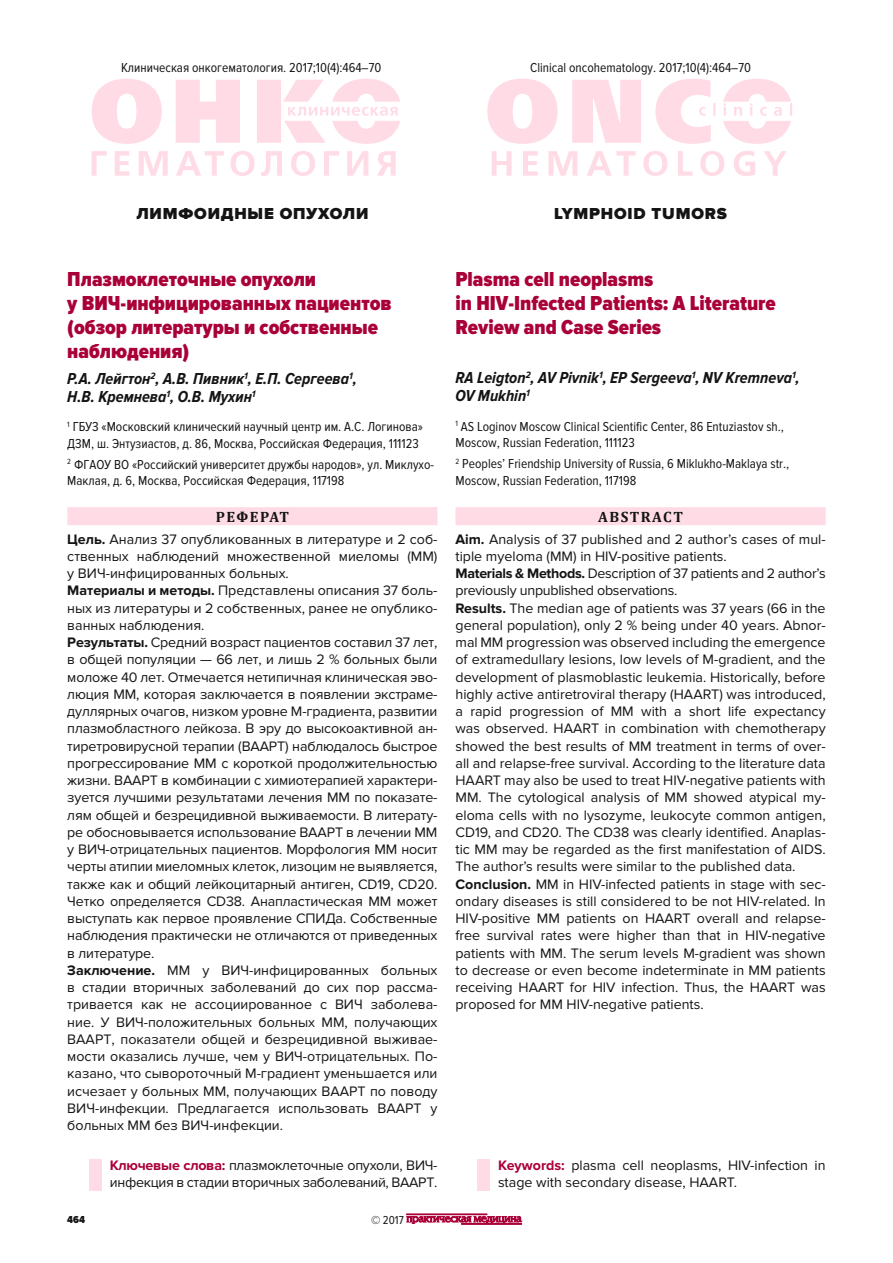
<style>
.page{position:relative;width:893px;height:1263px;background:#fff}
.page>*{position:absolute;margin:0;border:0;box-sizing:border-box;transform-origin:0 0}
.t1{font:900 21px/24px "Proxima Nova Cond";color:#aa0038}
.t2{font:italic 700 16.5px/18px "Proxima Nova Cond";color:#131413}
.t3{font:900 16.5px "Proxima Nova";letter-spacing:.05em;color:#131413}
.t4{font:700 15px "Cambria";letter-spacing:.1em;color:#131413}
.t5{font:14.25px/17.2px "Proxima Nova";color:#131413}
.t6{font:14.25px/17.2px "Proxima Nova";letter-spacing:-.02em;color:#131413}
.t7{font:13.5px/16.5px "Proxima Nova Cond";color:#131413}
.t8{font:12px "Proxima Nova Cond";color:#131413}
.t9{font:900 10.5px "Proxima Nova Cond";color:#131413}
.s1{font-weight:700}
.s2{font-weight:700;color:#aa0038}
</style>
<div class="page">
<svg style="left:406px;top:1213px;width:116px;height:12px"></svg>
<div style="left:406px;top:1214px;width:81px;height:1px;border:1px solid #aa0038"></div>
<div style="left:461px;top:1223px;width:61px;height:1px;border:1px solid #aa0038"></div>
<svg style="left:492px;top:151px;width:294px;height:25px"></svg>
<svg style="left:487px;top:79px;width:305px;height:65px"></svg>
<svg style="left:92px;top:79px;width:308px;height:65px"></svg>
<svg style="left:92px;top:151px;width:304px;height:25px"></svg>
<div style="left:67px;top:507px;width:370px;height:18px;background:#ffdbe6"></div>
<div style="left:89px;top:1159px;width:13px;height:31px;background:#ffdbe6"></div>
<div style="left:455px;top:507px;width:371px;height:18px;background:#ffdbe6"></div>
<div style="left:477px;top:1159px;width:13px;height:31px;background:#ffdbe6"></div>
<p class="t7" style="left:121px;top:60px;width:262px">Клиническая онкогематология. 2017;10(4):464–70</p>
<p class="t7" style="left:530px;top:60px;width:222px">Clinical oncohematology. 2017;10(4):464–70</p>
<p class="t3" style="left:136px;top:208px;width:233px">ЛИМФОИДНЫЕ ОПУХОЛИ</p>
<p class="t3" style="left:554px;top:208px;width:174px">LYMPHOID TUMORS</p>
<h1 class="t1" style="left:67px;top:268px;width:326px">Плазмоклеточные опухоли<br>у ВИЧ-инфицированных пациентов (обзор литературы и собственные наблюдения)</h1>
<p class="t2" style="left:67px;top:371px;width:291px">Р.А. Лейгтон<sup>2</sup>, А.В. Пивник<sup>1</sup>, Е.П. Сергеева<sup>1</sup>,<br>Н.В. Кремнева<sup>1</sup>, О.В. Мухин<sup>1</sup></p>
<p class="t7" style="left:67px;top:420px;width:357px"><sup>1</sup> ГБУЗ «Московский клинический научный центр им. А.С. Логинова»<br>ДЗМ, ш. Энтузиастов, д. 86, Москва, Российская Федерация, 111123</p>
<p class="t7" style="left:67px;top:457px;width:368px"><sup>2</sup> ФГАОУ ВО «Российский университет дружбы народов», ул. Миклухо-<br>Маклая, д. 6, Москва, Российская Федерация, 117198</p>
<p class="t4" style="left:216px;top:510px;width:75px">РЕФЕРАТ</p>
<p class="t5" style="left:67px;top:531px;width:372px"><span class="s1">Цель.</span> Анализ 37 опубликованных в литературе и 2 соб&shy;ственных наблюдений множественной миеломы (ММ) у ВИЧ-инфицированных больных.<br><span class="s1">Материалы и методы.</span> Представлены описания 37 боль&shy;ных из литературы и 2 собственных, ранее не опублико&shy;ванных наблюдения.<br><span class="s1">Результаты.</span> Средний возраст пациентов составил 37 лет, в общей популяции — 66 лет, и лишь 2 % больных были моложе 40 лет. Отмечается нетипичная клиническая эво&shy;люция ММ, которая заключается в появлении экстраме&shy;дуллярных очагов, низком уровне М-градиента, развитии плазмобластного лейкоза. В эру до высокоактивной ан&shy;тиретровирусной терапии (ВААРТ) наблюдалось быстрое прогрессирование ММ с короткой продолжительностью жизни. ВААРТ в комбинации с химиотерапией характери&shy;зуется лучшими результатами лечения ММ по показате&shy;лям общей и безрецидивной выживаемости. В литерату&shy;ре обосновывается использование ВААРТ в лечении ММ у ВИЧ-отрицательных пациентов. Морфология ММ носит черты атипии миеломных клеток, лизоцим не выявляется, также как и общий лейкоцитарный антиген, CD19, CD20.<br>Четко определяется СD38. Анапластическая ММ может выступать как первое проявление СПИДа. Собственные наблюдения практически не отличаются от приведенных в литературе.<br><span class="s1">Заключение.</span> ММ у ВИЧ-инфицированных больных в стадии вторичных заболеваний до сих пор рассма&shy;тривается как не ассоциированное с ВИЧ заболева&shy;ние. У ВИЧ-положительных больных ММ, получающих ВAAРT, показатели общей и безрецидивной выживае&shy;мости оказались лучше, чем у ВИЧ-отрицательных. По&shy;казано, что сывороточный М-градиент уменьшается или исчезает у больных ММ, получающих ВААРТ по поводу ВИЧ-инфекции. Предлагается использовать ВААРТ у больных ММ без ВИЧ-инфекции.</p>
<p class="t6" style="left:110px;top:1158px;width:329px"><span class="s2">Ключевые слова:</span> плазмоклеточные опухоли, ВИЧ&shy;инфекция в стадии вторичных заболеваний, ВААРТ.</p>
<p class="t9" style="left:67px;top:1216px;width:19px">464</p>
<p class="t8" style="left:371px;top:1215px;width:34px">© 2017</p>
<h1 class="t1" style="left:455px;top:268px;width:322px">Plasma cell neoplasms<br>in HIV-Infected Patients: A Literature<br>Review and Case Series</h1>
<p class="t2" style="left:455px;top:370px;width:346px">RA Leigton<sup>2</sup>, AV Pivnik<sup>1</sup>, EP Sergeeva<sup>1</sup>, NV Kremneva<sup>1</sup>,<br>OV Mukhin<sup>1</sup></p>
<p class="t7" style="left:455px;top:419px;width:330px"><sup>1</sup> AS Loginov Moscow Clinical Scientific Center, 86 Entuziastov sh.,<br>Moscow, Russian Federation, 111123</p>
<p class="t7" style="left:455px;top:456px;width:335px"><sup>2</sup> Peoples’ Friendship University of Russia, 6 Miklukho-Maklaya str.,<br>Moscow, Russian Federation, 117198</p>
<p class="t4" style="left:598px;top:510px;width:86px">ABSTRACT</p>
<p class="t5" style="left:455px;top:531px;width:372px"><span class="s1">Aim.</span> Analysis of 37 published and 2 author’s cases of mul&shy;tiple myeloma (MM) in HIV-positive patients.<br><span class="s1">Materials &amp; Methods.</span> Description of 37 patients and 2 author’s previously unpublished observations.<br><span class="s1">Results.</span> The median age of patients was 37 years (66 in the general population), only 2 % being under 40 years. Abnor&shy;mal MM progression was observed including the emergence of extramedullary lesions, low levels of M-gradient, and the development of plasmoblastic leukemia. Historically, before highly active antiretroviral therapy (HAART) was introduced, a rapid progression of MM with a short life expectancy was observed. HAART in combination with chemotherapy showed the best results of MM treatment in terms of over&shy;all and relapse-free survival. According to the literature data HAART may also be used to treat HIV-negative patients with MM. The cytological analysis of MM showed atypical my&shy;eloma cells with no lysozyme, leukocyte common antigen, CD19, and CD20. The CD38 was clearly identified. Anaplas&shy;tic MM may be regarded as the first manifestation of AIDS.<br>The author’s results were similar to the published data.<br><span class="s1">Conclusion.</span> MM in HIV-infected patients in stage with sec&shy;ondary diseases is still considered to be not HIV-related. In HIV-positive MM patients on HAART overall and relapse&shy;free survival rates were higher than that in HIV-negative patients with MM. The serum levels M-gradient was shown to decrease or even become indeterminate in MM patients receiving HAART for HIV infection. Thus, the HAART was proposed for MM HIV-negative patients.</p>
<p class="t5" style="left:498px;top:1158px;width:329px"><span class="s2">Keywords:</span> plasma cell neoplasms, HIV-infection in stage with secondary disease, HAART.</p>
</div>
